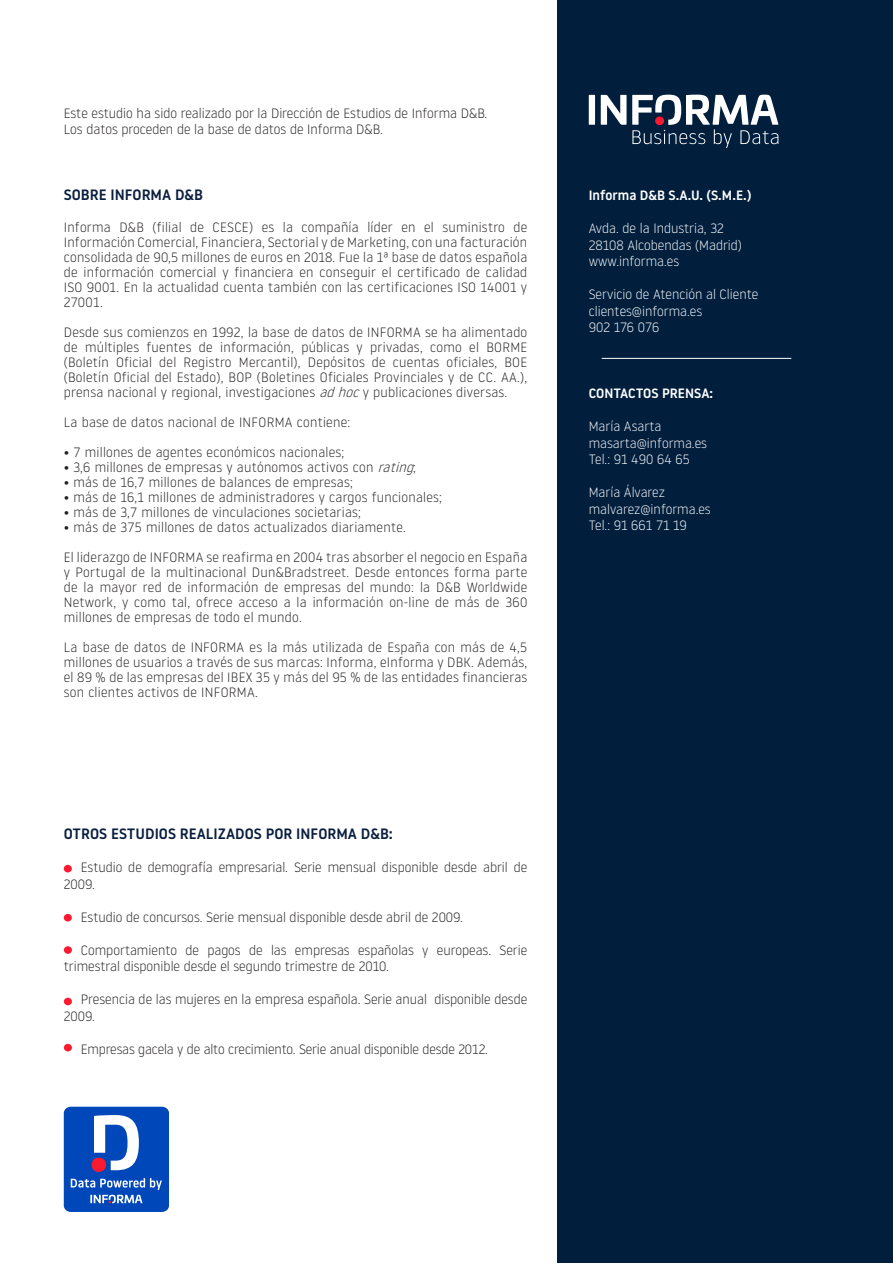
<style>
.page{position:relative;width:893px;height:1263px;background:#fff}
.page>*{position:absolute;margin:0;border:0;box-sizing:border-box;transform-origin:0 0}
.titulo_2{font:500 15px "Noway";color:#0a1e3f}
.TEXTO{font:300 13.5px/15px "Noway";letter-spacing:.01em;color:#231f20;text-align:justify}
.TEXTO-2{font:300 13.5px "Noway";color:#fff}
.TEXTO-3{font:300 13.5px "Noway";letter-spacing:-.01em;color:#231f20}
.TEXTO-4{font:500 13.5px "Noway";color:#fff}
.s1{font-style:italic}
</style>
<div class="page">
<div style="left:557px;top:0;width:336px;height:1263px;background:#011e3d"></div>
<hr style="left:602px;top:358px;width:189px;height:1px;background:#fff">
<div style="left:589px;top:95px;width:6px;height:30px;background:#fff"></div>
<svg style="left:601px;top:95px;width:25px;height:30px"></svg>
<svg style="left:632px;top:95px;width:146px;height:53px"></svg>
<div style="left:64px;top:865px;width:8px;height:7px;background:#fc1a30;border-radius:50%"></div>
<div style="left:64px;top:914px;width:8px;height:7px;background:#fc1a30;border-radius:50%"></div>
<div style="left:64px;top:946px;width:8px;height:8px;background:#fc1a30;border-radius:50%"></div>
<div style="left:64px;top:998px;width:8px;height:7px;background:#fc1a30;border-radius:50%"></div>
<div style="left:64px;top:1044px;width:8px;height:7px;background:#fc1a30;border-radius:50%"></div>
<div style="left:64px;top:1107px;width:105px;height:105px;background:#0047ba;border-radius:7px"></div>
<svg style="left:71px;top:1115px;width:91px;height:88px"></svg>
<p class="TEXTO" style="left:64px;top:105px;width:425px">Este estudio ha sido realizado por la Dirección de Estudios de Informa D&amp;B.</p>
<p class="TEXTO" style="left:64px;top:121px;width:320px">Los datos proceden de la base de datos de Informa D&amp;B.</p>
<p class="titulo_2" style="left:64px;top:184px;width:141px">SOBRE INFORMA D&amp;B</p>
<p class="TEXTO" style="left:64px;top:219px;width:465px">Informa D&amp;B (filial de CESCE) es la compañía líder en el suministro de Información Comercial, Financiera, Sectorial y de Marketing, con una facturación consolidada de 90,5 millones de euros en 2018. Fue la 1ª base de datos española de información comercial y financiera en conseguir el certificado de calidad ISO 9001. En la actualidad cuenta también con las certificaciones ISO 14001 y 27001.</p>
<p class="TEXTO" style="left:64px;top:324px;width:465px">Desde sus comienzos en 1992, la base de datos de INFORMA se ha alimentado de múltiples fuentes de información, públicas y privadas, como el BORME (Boletín Oficial del Registro Mercantil), Depósitos de cuentas oficiales, BOE (Boletín Oficial del Estado), BOP (Boletines Oficiales Provinciales y de CC. AA.), prensa nacional y regional, investigaciones <span class="s1">adhoc</span>y publicaciones diversas.</p>
<p class="TEXTO" style="left:64px;top:414px;width:288px">La base de datos nacional de INFORMA contiene:</p>
<p class="TEXTO" style="left:64px;top:444px;width:282px">• 7 millones de agentes económicos nacionales;</p>
<p class="TEXTO" style="left:64px;top:459px;width:355px">• 3,6 millones de empresas y autónomos activos con <span class="s1">rating</span>;</p>
<p class="TEXTO" style="left:64px;top:474px;width:291px">• más de 16,7 millones de balances de empresas;</p>
<p class="TEXTO" style="left:64px;top:489px;width:380px">• más de 16,1 millones de administradores y cargos funcionales;</p>
<p class="TEXTO" style="left:64px;top:504px;width:299px">• más de 3,7 millones de vinculaciones societarias;</p>
<p class="TEXTO" style="left:64px;top:519px;width:343px">• más de 375 millones de datos actualizados diariamente.</p>
<p class="TEXTO" style="left:64px;top:549px;width:465px">El liderazgo de INFORMA se reafirma en 2004 tras absorber el negocio en España y Portugal de la multinacional Dun&amp;Bradstreet. Desde entonces forma parte de la mayor red de información de empresas del mundo: la D&amp;B Worldwide Network, y como tal, ofrece acceso a la información on-line de más de 360 millones de empresas de todo el mundo.</p>
<p class="TEXTO" style="left:64px;top:639px;width:465px">La base de datos de INFORMA es la más utilizada de España con más de 4,5 millones de usuarios a través de sus marcas: Informa, eInforma y DBK. Además, el 89 % de las empresas del IBEX 35 y más del 95 % de las entidades financieras son clientes activos de INFORMA.</p>
<p class="titulo_2" style="left:64px;top:824px;width:331px">OTROS ESTUDIOS REALIZADOS POR INFORMA D&amp;B:</p>
<p class="TEXTO" style="left:64px;top:858px;width:465px;line-height:16.5px;text-indent:17px">Estudio de demografía empresarial. Serie mensual disponible desde abril de<br>2009.</p>
<p class="TEXTO" style="left:81px;top:909px;width:384px">Estudio de concursos. Serie mensual disponible desde abril de 2009.</p>
<p class="TEXTO" style="left:64px;top:941px;width:465px;line-height:16.5px;text-indent:17px">Comportamiento de pagos de las empresas españolas y europeas. Serie trimestral disponible desde el segundo trimestre de 2010.</p>
<p class="TEXTO" style="left:64px;top:990px;width:465px;line-height:16.5px;text-indent:17px">Presencia de las mujeres en la empresa española. Serie anual disponible desde<br>2009.</p>
<p class="TEXTO-3" style="left:81px;top:1040px;width:409px">Empresas gacela y de alto crecimiento. Serie anual disponible desde 2012.</p>
<p class="TEXTO-4" style="left:589px;top:186px;width:164px">Informa D&amp;B S.A.U. (S.M.E.)</p>
<p class="TEXTO-2" style="left:589px;top:219px;width:137px">Avda. de la Industria, 32</p>
<p class="TEXTO-2" style="left:589px;top:236px;width:155px">28108 Alcobendas (Madrid)</p>
<p class="TEXTO-2" style="left:589px;top:252px;width:92px">www.informa.es</p>
<p class="TEXTO-2" style="left:589px;top:285px;width:171px">Servicio de Atención al Cliente</p>
<p class="TEXTO-2" style="left:589px;top:302px;width:115px">clientes@informa.es</p>
<p class="TEXTO-2" style="left:589px;top:318px;width:72px">902 176 076</p>
<p class="TEXTO-4" style="left:589px;top:384px;width:126px">CONTACTOS PRENSA:</p>
<p class="TEXTO-2" style="left:589px;top:417px;width:74px">María Asarta</p>
<p class="TEXTO-2" style="left:589px;top:434px;width:120px">masarta@informa.es</p>
<p class="TEXTO-2" style="left:589px;top:450px;width:102px">Tel.: 91 490 64 65</p>
<p class="TEXTO-2" style="left:589px;top:483px;width:78px">María Álvarez</p>
<p class="TEXTO-2" style="left:589px;top:500px;width:123px">malvarez@informa.es</p>
<p class="TEXTO-2" style="left:589px;top:516px;width:100px">Tel.: 91 661 71 19</p>
</div>
